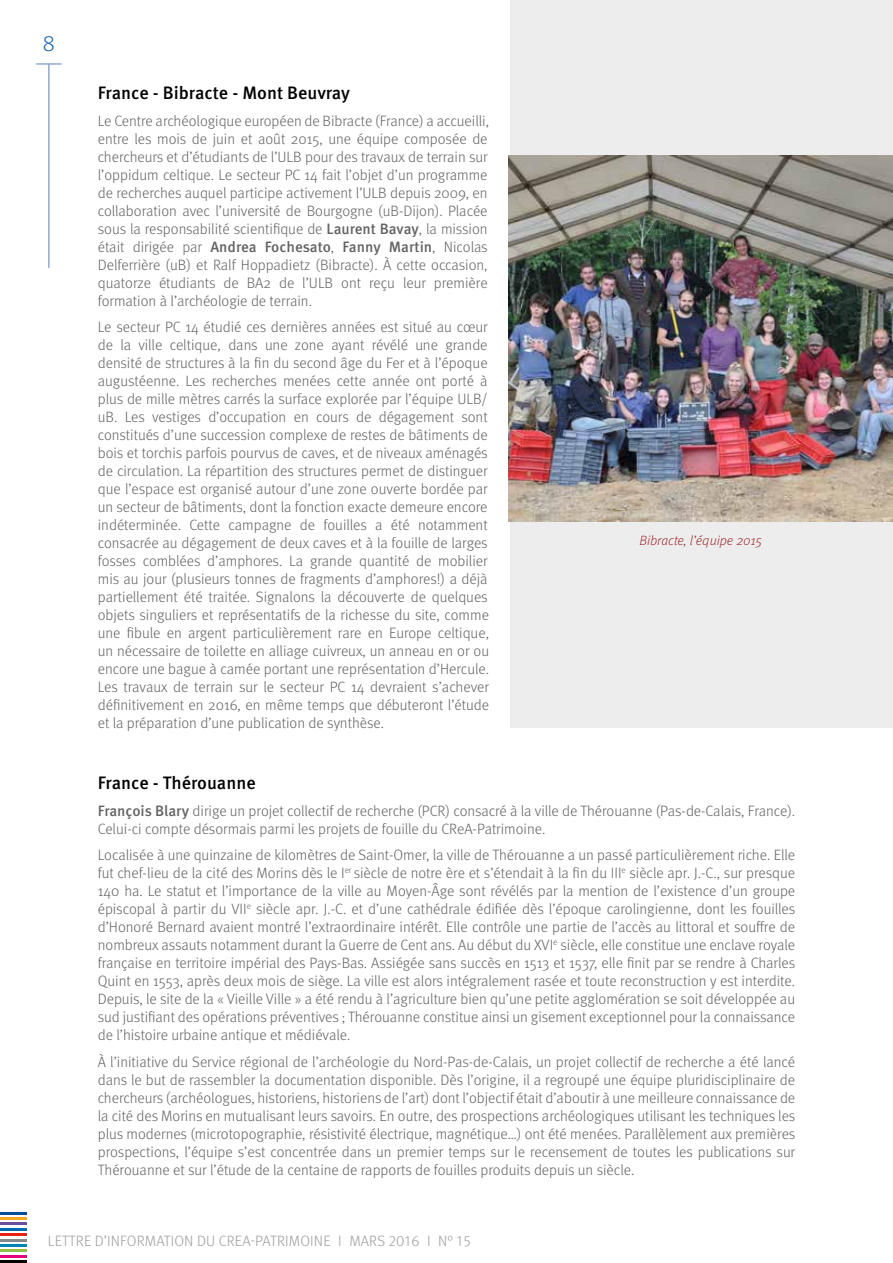
<style>
.page{position:relative;width:893px;height:1263px;background:#fff}
.page>*{position:absolute;margin:0;border:0;box-sizing:border-box;transform-origin:0 0}
.t1{font:300 22.5px "Meta OT";color:#115da9}
.t2{font:500 18px "Meta OT";color:#000}
.t3{font:300 15px/18px "Meta OT";color:#646363;text-align:justify}
.t4{font:300 15px "Meta OT";letter-spacing:.01em;color:#9d9d9c}
.t5{font:italic 300 13.5px "Meta OT";color:#9e2e32}
.s1{font-weight:500}
</style>
<div class="page">
<div style="left:510px;top:0;width:383px;height:727px;background:#ededed"></div>
<hr style="left:0;top:1255px;width:27px;height:2px;background:#e6007d">
<hr style="left:0;top:1260px;width:27px;height:3px;background:#000">
<hr style="left:0;top:1249px;width:27px;height:3px;background:#8fc148">
<hr style="left:0;top:1233px;width:27px;height:3px;background:#e42313">
<hr style="left:0;top:1228px;width:27px;height:2px;background:#006ab4">
<hr style="left:0;top:1244px;width:27px;height:3px;background:#0087b1">
<hr style="left:0;top:1212px;width:27px;height:2px;background:#004e9b">
<hr style="left:0;top:1222px;width:27px;height:3px;background:#6f4f9b">
<hr style="left:0;top:1239px;width:27px;height:2px;background:#86888c">
<hr style="left:0;top:1217px;width:27px;height:3px;background:#f7a823">
<svg style="left:36px;top:64px;width:26px;height:1px"></svg>
<hr style="left:49px;top:64px;width:1px;height:204px;background:#5d7fc0">
<img style="left:509px;top:156px;width:384px;height:366px">
<h1 class="t1" style="left:43px;top:30px;width:14px">8</h1>
<p class="t2" style="left:98px;top:81px;width:254px">France - Bibracte - Mont Beuvray</p>
<p class="t3" style="left:98px;top:112px;width:393px">Le Centre archéologique européen de Bibracte (France) a accueilli, entre les mois de juin et août 2015, une équipe composée de chercheurs et d’étudiants de l’ULB pour des travaux de terrain sur l’oppidum celtique. Le secteur PC 14 fait l’objet d’un programme de recherches auquel participe activement l’ULB depuis 2009, en collaboration avec l’université de Bourgogne (uB-Dijon). Placée sous la responsabilité scientifique de <span class="s1">Laurent Bavay</span>, la mission était dirigée par <span class="s1">Andrea Fochesato</span>, <span class="s1">Fanny Martin</span>, Nicolas Delferrière (uB) et Ralf Hoppadietz (Bibracte). À cette occasion, quatorze étudiants de BA2 de l’ULB ont reçu leur première formation à l’archéologie de terrain.</p>
<p class="t3" style="left:98px;top:318px;width:393px">Le secteur PC 14 étudié ces dernières années est situé au cœur de la ville celtique, dans une zone ayant révélé une grande densité de structures à la fin du second âge du Fer et à l’époque augustéenne. Les recherches menées cette année ont porté à plus de mille mètres carrés la surface explorée par l’équipe ULB/ uB. Les vestiges d’occupation en cours de dégagement sont constitués d’une succession complexe de restes de bâtiments de bois et torchis parfois pourvus de caves, et de niveaux aménagés de circulation. La répartition des structures permet de distinguer que l’espace est organisé autour d’une zone ouverte bordée par un secteur de bâtiments, dont la fonction exacte demeure encore indéterminée. Cette campagne de fouilles a été notamment consacrée au dégagement de deux caves et à la fouille de larges fosses comblées d’amphores. La grande quantité de mobilier mis au jour (plusieurs tonnes de fragments d’amphores!) a déjà partiellement été traitée. Signalons la découverte de quelques objets singuliers et représentatifs de la richesse du site, comme une fibule en argent particulièrement rare en Europe celtique, un nécessaire de toilette en alliage cuivreux, un anneau en or ou encore une bague à camée portant une représentation d’Hercule.<br>Les travaux de terrain sur le secteur PC 14 devraient s’achever définitivement en 2016, en même temps que débuteront l’étude et la préparation d’une publication de synthèse.</p>
<p class="t5" style="left:639px;top:532px;width:124px">Bibracte, l’équipe 2015</p>
<p class="t2" style="left:98px;top:771px;width:160px">France - Thérouanne</p>
<p class="t3" style="left:98px;top:802px;width:699px"><span class="s1">François Blary</span> dirige un projet collectif de recherche (PCR) consacré à la ville de Thérouanne (Pas-de-Calais, France).<br>Celui-ci compte désormais parmi les projets de fouille du CReA-Patrimoine.</p>
<p class="t3" style="left:98px;top:846px;width:699px">Localisée à une quinzaine de kilomètres de Saint-Omer, la ville de Thérouanne a un passé particulièrement riche. Elle fut chef-lieu de la cité des Morins dès le I<sup>er</sup> siècle de notre ère et s’étendait à la fin du III<sup>e</sup> siècle apr. J.-C., sur presque 140 ha. Le statut et l’importance de la ville au Moyen-Âge sont révélés par la mention de l’existence d’un groupe épiscopal à partir du VII<sup>e</sup> siècle apr. J.‑C. et d’une cathédrale édifiée dès l’époque carolingienne, dont les fouilles d’Honoré Bernard avaient montré l’extraordinaire intérêt. Elle contrôle une partie de l’accès au littoral et souffre de nombreux assauts notamment durant la Guerre de Cent ans. Au début du XVI<sup>e</sup> siècle, elle constitue une enclave royale française en territoire impérial des Pays-Bas. Assiégée sans succès en 1513 et 1537, elle finit par se rendre à Charles Quint en 1553, après deux mois de siège. La ville est alors intégralement rasée et toute reconstruction y est interdite.<br>Depuis, le site de la « Vieille Ville » a été rendu à l’agriculture bien qu’une petite agglomération se soit développée au sud justifiant des opérations préventives ; Thérouanne constitue ainsi un gisement exceptionnel pour la connaissance de l’histoire urbaine antique et médiévale.</p>
<p class="t3" style="left:98px;top:1053px;width:699px">À l’initiative du Service régional de l’archéologie du Nord-Pas-de-Calais, un projet collectif de recherche a été lancé dans le but de rassembler la documentation disponible. Dès l’origine, il a regroupé une équipe pluridisciplinaire de chercheurs (archéologues, historiens, historiens de l’art) dont l’objectif était d’aboutir à une meilleure connaissance de la cité des Morins en mutualisant leurs savoirs. En outre, des prospections archéologiques utilisant les techniques les plus modernes (microtopographie, résistivité électrique, magnétique…) ont été menées. Parallèlement aux premières prospections, l’équipe s’est concentrée dans un premier temps sur le recensement de toutes les publications sur Thérouanne et sur l’étude de la centaine de rapports de fouilles produits depuis un siècle.</p>
<p class="t4" style="left:48px;top:1232px;width:425px">LETTRE D’INFORMATION DU CREA-PATRIMOINE I MARS 2016 I N° 15</p>
</div>
